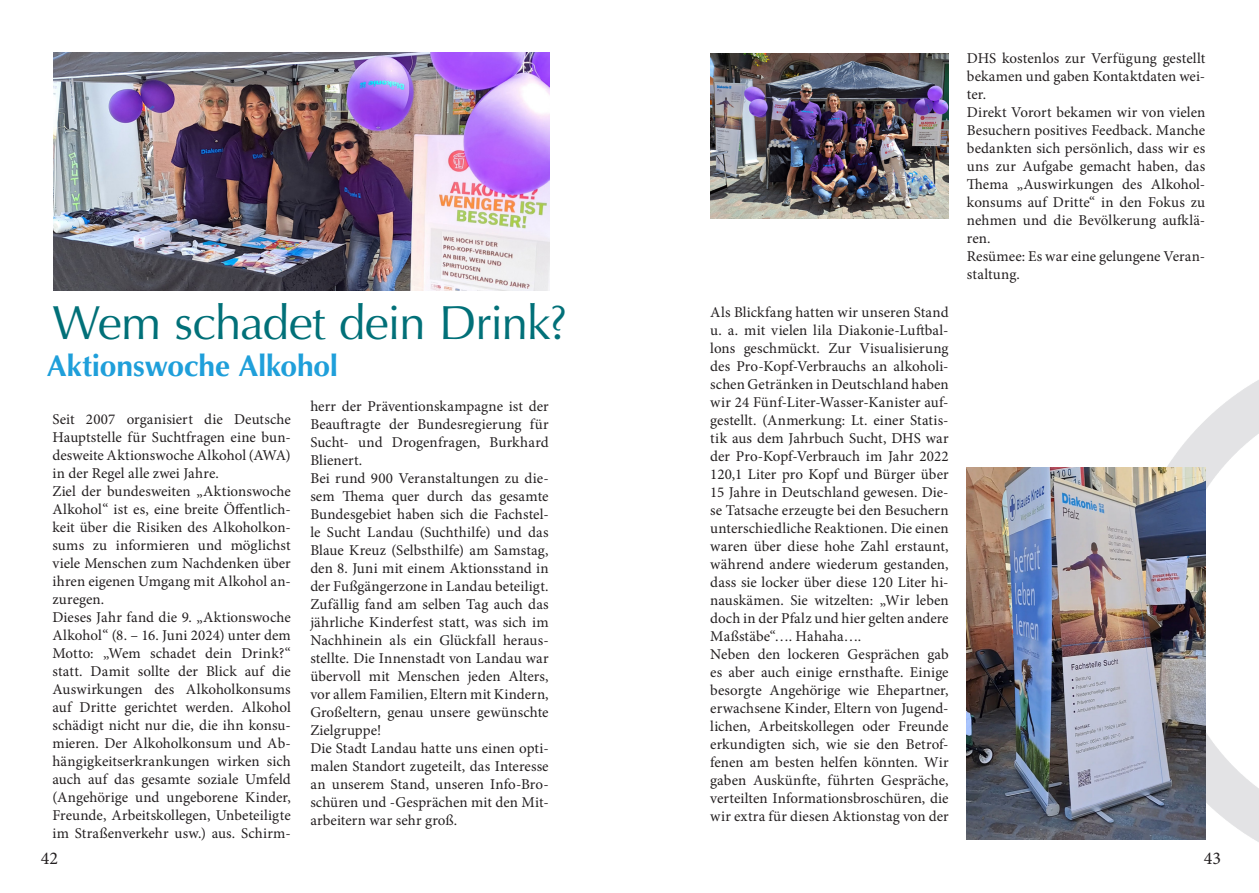
<style>
.page{position:relative;width:1259px;height:893px;background:#fff}
.page>*{position:absolute;margin:0;border:0;box-sizing:border-box;transform-origin:0 0}
.t1{font:48px "Optima";letter-spacing:-.03em;color:#017078}
.t2{font:700 30px "Optima";letter-spacing:-.005em;color:#1f9fda}
.t3{font:18px "Minion Pro";color:#231f20}
.t4{font:15px/18px "Minion Pro";color:#231f20;text-align:justify}
</style>
<div class="page">
<svg style="left:1111px;top:380px;width:148px;height:462px"></svg>
<img style="left:54px;top:53px;width:495px;height:238px">
<img style="left:710px;top:53px;width:238px;height:165px">
<img style="left:967px;top:468px;width:238px;height:371px">
<p class="t1" style="left:52px;top:295px;width:517px">Wem schadet dein Drink?</p>
<p class="t2" style="left:47px;top:348px;width:293px">Aktionswoche Alkohol</p>
<p class="t4" style="left:52px;top:410px;width:240px">Seit 2007 organisiert die Deutsche Hauptstelle für Suchtfragen eine bun&shy;desweite Aktionswoche Alkohol (AWA) in der Regel alle zwei Jahre.</p>
<p class="t4" style="left:52px;top:482px;width:240px">Ziel der bundesweiten „Aktionswoche Alkohol“ ist es, eine breite Öffentlich&shy;keit über die Risiken des Alkoholkon&shy;sums zu informieren und möglichst viele Menschen zum Nachdenken über ihren eigenen Umgang mit Alkohol an&shy;zuregen.</p>
<p class="t4" style="left:52px;top:608px;width:240px">Dieses Jahr fand die 9. „Aktionswoche Alkohol“ (8. – 16. Juni 2024) unter dem Motto: „Wem schadet dein Drink?“ statt. Damit sollte der Blick auf die Auswirkungen des Alkoholkonsums auf Dritte gerichtet werden. Alkohol schädigt nicht nur die, die ihn konsu&shy;mieren. Der Alkoholkonsum und Ab&shy;hängigkeitserkrankungen wirken sich auch auf das gesamte soziale Umfeld (Angehörige und ungeborene Kinder, Freunde, Arbeitskollegen, Unbeteiligte im Straßenverkehr usw.) aus. Schirm-</p>
<p class="t4" style="left:310px;top:397px;width:240px">herr der Präventionskampagne ist der Beauftragte der Bundesregierung für Sucht- und Drogenfragen, Burkhard Blienert.</p>
<p class="t4" style="left:310px;top:469px;width:240px">Bei rund 900 Veranstaltungen zu die&shy;sem Thema quer durch das gesamte Bundesgebiet haben sich die Fachstel&shy;le Sucht Landau (Suchthilfe) und das Blaue Kreuz (Selbsthilfe) am Samstag, den 8. Juni mit einem Aktionsstand in der Fußgängerzone in Landau beteiligt.<br>Zufällig fand am selben Tag auch das jährliche Kinderfest statt, was sich im Nachhinein als ein Glückfall heraus&shy;stellte. Die Innenstadt von Landau war übervoll mit Menschen jeden Alters, vor allem Familien, Eltern mit Kindern, Großeltern, genau unsere gewünschte Zielgruppe!</p>
<p class="t4" style="left:310px;top:739px;width:240px">Die Stadt Landau hatte uns einen opti&shy;malen Standort zugeteilt, das Interesse an unserem Stand, unseren Info-Bro&shy;schüren und -Gesprächen mit den Mit&shy;arbeitern war sehr groß.</p>
<p class="t4" style="left:710px;top:303px;width:240px">Als Blickfang hatten wir unseren Stand u. a. mit vielen lila Diakonie-Luftbal&shy;lons geschmückt. Zur Visualisierung des Pro-Kopf-Verbrauchs an alkoholi&shy;schen Getränken in Deutschland haben wir 24 Fünf-Liter-Wasser-Kanister auf&shy;gestellt. (Anmerkung: Lt. einer Statis&shy;tik aus dem Jahrbuch Sucht, DHS war der Pro-Kopf-Verbrauch im Jahr 2022<br>120,1 Liter pro Kopf und Bürger über 15 Jahre in Deutschland gewesen. Die&shy;se Tatsache erzeugte bei den Besuchern unterschiedliche Reaktionen. Die einen waren über diese hohe Zahl erstaunt, während andere wiederum gestanden, dass sie locker über diese 120 Liter hi&shy;nauskämen. Sie witzelten: „Wir leben doch in der Pfalz und hier gelten andere Maßstäbe“…. Hahaha….</p>
<p class="t4" style="left:710px;top:645px;width:240px">Neben den lockeren Gesprächen gab es aber auch einige ernsthafte. Einige besorgte Angehörige wie Ehepartner, erwachsene Kinder, Eltern von Jugend&shy;lichen, Arbeitskollegen oder Freunde erkundigten sich, wie sie den Betrof&shy;fenen am besten helfen könnten. Wir gaben Auskünfte, führten Gespräche, verteilten Informationsbroschüren, die wir extra für diesen Aktionstag von der</p>
<p class="t4" style="left:967px;top:49px;width:240px">DHS kostenlos zur Verfügung gestellt bekamen und gaben Kontaktdaten wei&shy;ter.</p>
<p class="t4" style="left:967px;top:103px;width:240px">Direkt Vorort bekamen wir von vielen Besuchern positives Feedback. Manche bedankten sich persönlich, dass wir es uns zur Aufgabe gemacht haben, das Thema „Auswirkungen des Alkohol&shy;konsums auf Dritte“ in den Fokus zu nehmen und die Bevölkerung aufklä&shy;ren.</p>
<p class="t4" style="left:967px;top:247px;width:240px">Resümee: Es war eine gelungene Veran&shy;staltung.</p>
<p class="t3" style="left:41px;top:846px;width:19px">42</p>
<p class="t3" style="left:1203px;top:846px;width:19px">43</p>
</div>
